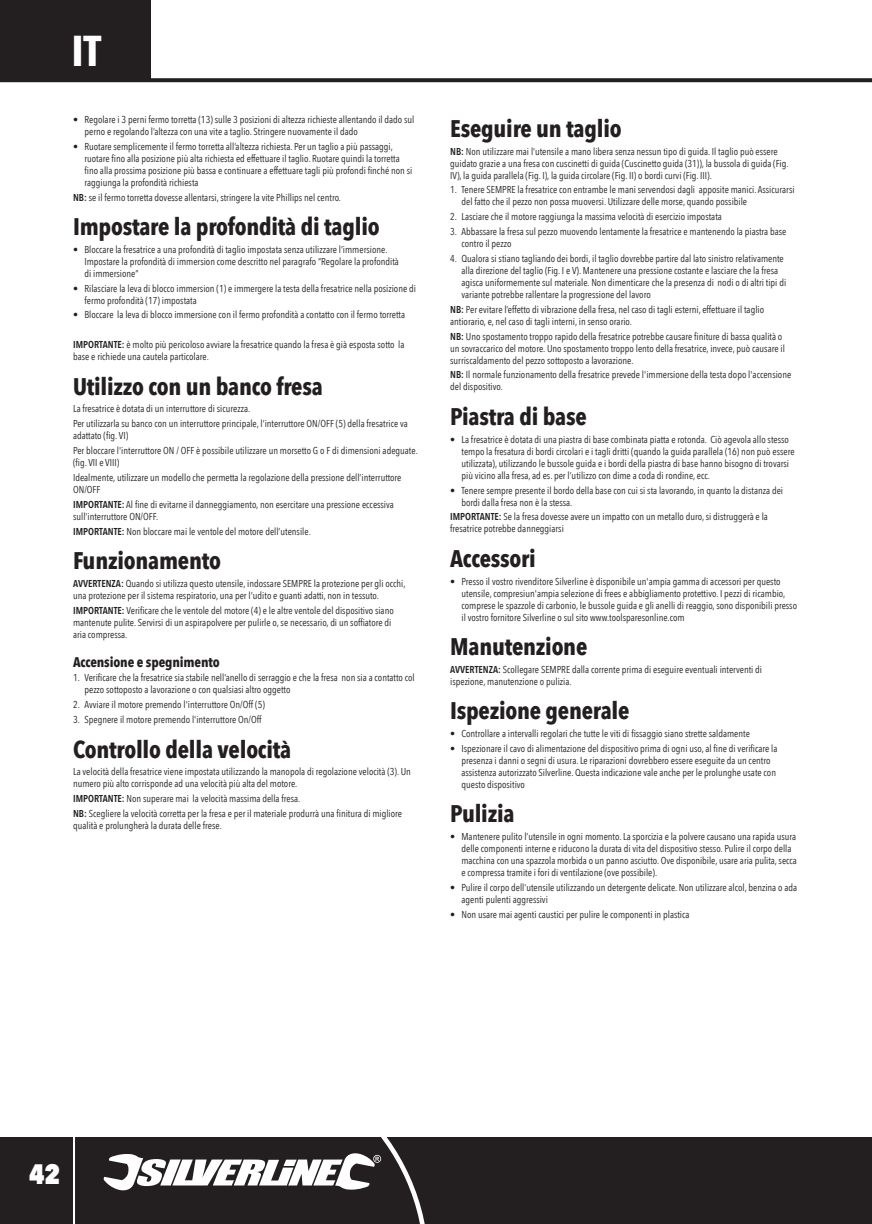
<style>
.page{position:relative;width:872px;height:1224px;background:#fff}
.page>*{position:absolute;margin:0;border:0;box-sizing:border-box;transform-origin:0 0}
.t1{font:700 43px "Avenir Next Condensed";color:#fff}
.t2{font:800 28px "Avenir Next Condensed";color:#fff}
.Heading{font:700 24px "Avenir Next Condensed";letter-spacing:-.01em;color:#231f20}
.Body{font:700 14px "Avenir Next Condensed";letter-spacing:-.01em;color:#231f20}
.Body-2{font:10px/12px "Avenir Next Condensed";color:#231f20}
.s1{font-weight:600}
</style>
<div class="page">
<div style="left:0;top:0;width:151px;height:80px;background:#231f20"></div>
<svg style="left:0;top:78px;width:872px;height:4px;background:#2c2829"></svg>
<div style="left:424px;top:1137px;width:448px;height:86px;background:#231f20"></div>
<svg style="left:75px;top:1137px;width:349px;height:86px"></svg>
<div style="left:0;top:1137px;width:73px;height:86px;background:#231f20"></div>
<h1 class="t1" style="left:71px;top:24px;width:31px">IT</h1>
<p class="Body-2" style="left:84px;top:113px;width:332px;text-indent:-11px">• Regolare i 3 perni fermo torretta (13) sulle 3 posizioni di altezza richieste allentando il dado sul perno e regolando l’altezza con una vite a taglio. Stringere nuovamente il dado</p>
<p class="Body-2" style="left:84px;top:140px;width:329px;text-indent:-11px">• Ruotare semplicemente il fermo torretta all’altezza richiesta. Per un taglio a più passaggi, ruotare fino alla posizione più alta richiesta ed effettuare il taglio. Ruotare quindi la torretta fino alla prossima posizione più bassa e continuare a effettuare tagli più profondi finché non si raggiunga la profondità richiesta</p>
<p class="Body-2" style="left:73px;top:190px;width:269px"><span class="s1">NB:</span> se il fermo torretta dovesse allentarsi, stringere la vite Phillips nel centro.</p>
<p class="Heading" style="left:73px;top:212px;width:308px">Impostare la profondità di taglio</p>
<p class="Body-2" style="left:84px;top:243px;width:316px;text-indent:-11px">• Bloccare la fresatrice a una profondità di taglio impostata senza utilizzare l’immersione.<br>Impostare la profondità di immersion come descritto nel paragrafo “Regolare la profondità di immersione”</p>
<p class="Body-2" style="left:84px;top:281px;width:333px;text-indent:-11px">• Rilasciare la leva di blocco immersion (1) e immergere la testa della fresatrice nella posizione di fermo profondità (17) impostata</p>
<p class="Body-2" style="left:73px;top:308px;width:333px">• Bloccare la leva di blocco immersione con il fermo profondità a contatto con il fermo torretta</p>
<p class="Body-2" style="left:73px;top:338px;width:333px"><span class="s1">IMPORTANTE:</span> è molto più pericoloso avviare la fresatrice quando la fresa è già esposta sotto la base e richiede una cautela particolare.</p>
<p class="Heading" style="left:73px;top:371px;width:251px">Utilizzo con un banco fresa</p>
<p class="Body-2" style="left:73px;top:402px;width:179px">La fresatrice è dotata di un interruttore di sicurezza.</p>
<p class="Body-2" style="left:73px;top:417px;width:336px">Per utilizzarla su banco con un interruttore principale, l’interruttore ON/OFF (5) della fresatrice va adattato (fig. VI)</p>
<p class="Body-2" style="left:73px;top:444px;width:346px">Per bloccare l'interruttore ON / OFF è possibile utilizzare un morsetto G o F di dimensioni adeguate. (fig. VII e VIII)</p>
<p class="Body-2" style="left:73px;top:471px;width:330px">Idealmente, utilizzare un modello che permetta la regolazione della pressione dell’interruttore<br>ON/OFF</p>
<p class="Body-2" style="left:73px;top:497px;width:322px"><span class="s1">IMPORTANTE:</span> Al fine di evitarne il danneggiamento, non esercitare una pressione eccessiva sull’interruttore ON/OFF.</p>
<p class="Body-2" style="left:73px;top:524px;width:239px"><span class="s1">IMPORTANTE:</span> Non bloccare mai le ventole del motore dell’utensile.</p>
<p class="Heading" style="left:73px;top:546px;width:149px">Funzionamento</p>
<p class="Body-2" style="left:73px;top:577px;width:334px"><span class="s1">AVVERTENZA:</span> Quando si utilizza questo utensile, indossare SEMPRE la protezione per gli occhi, una protezione per il sistema respiratorio, una per l'udito e guanti adatti, non in tessuto.</p>
<p class="Body-2" style="left:73px;top:603px;width:322px"><span class="s1">IMPORTANTE:</span> Verificare che le ventole del motore (4) e le altre ventole del dispositivo siano mantenute pulite. Servirsi di un aspirapolvere per pulirle o, se necessario, di un soffiatore di aria compressa.</p>
<p class="Body" style="left:73px;top:653px;width:148px">Accensione e spegnimento</p>
<p class="Body-2" style="left:84px;top:671px;width:332px;text-indent:-11px">1. Verificare che la fresatrice sia stabile nell’anello di serraggio e che la fresa non sia a contatto col pezzo sottoposto a lavorazione o con qualsiasi altro oggetto</p>
<p class="Body-2" style="left:73px;top:698px;width:193px">2. Avviare il motore premendo l'interruttore On/Off (5)</p>
<p class="Body-2" style="left:73px;top:713px;width:190px">3. Spegnere il motore premendo l'interruttore On/Off</p>
<p class="Heading" style="left:73px;top:734px;width:220px">Controllo della velocità</p>
<p class="Body-2" style="left:73px;top:765px;width:339px">La velocità della fresatrice viene impostata utilizzando la manopola di regolazione velocità (3). Un numero più alto corrisponde ad una velocità più alta del motore.</p>
<p class="Body-2" style="left:73px;top:792px;width:229px"><span class="s1">IMPORTANTE:</span> Non superare mai la velocità massima della fresa.</p>
<p class="Body-2" style="left:73px;top:807px;width:330px"><span class="s1">NB:</span> Scegliere la velocità corretta per la fresa e per il materiale produrrà una finitura di migliore qualità e prolungherà la durata delle frese.</p>
<p class="Heading" style="left:450px;top:114px;width:173px">Eseguire un taglio</p>
<p class="Body-2" style="left:450px;top:144px;width:340px"><span class="s1">NB:</span> Non utilizzare mai l’utensile a mano libera senza nessun tipo di guida. Il taglio può essere guidato grazie a una fresa con cuscinetti di guida (Cuscinetto guida (31)), la bussola di guida (Fig.<br>IV), la guida parallela (Fig. I), la guida circolare (Fig. II) o bordi curvi (Fig. III).</p>
<p class="Body-2" style="left:461px;top:183px;width:335px;text-indent:-11px">1. Tenere SEMPRE la fresatrice con entrambe le mani servendosi dagli apposite manici. Assicurarsi del fatto che il pezzo non possa muoversi. Utilizzare delle morse, quando possibile</p>
<p class="Body-2" style="left:450px;top:210px;width:273px">2. Lasciare che il motore raggiunga la massima velocità di esercizio impostata</p>
<p class="Body-2" style="left:461px;top:225px;width:326px;text-indent:-11px">3. Abbassare la fresa sul pezzo muovendo lentamente la fresatrice e mantenendo la piastra base contro il pezzo</p>
<p class="Body-2" style="left:461px;top:252px;width:326px;text-indent:-11px">4. Qualora si stiano tagliando dei bordi, il taglio dovrebbe partire dal lato sinistro relativamente alla direzione del taglio (Fig. I e V). Mantenere una pressione costante e lasciare che la fresa agisca uniformemente sul materiale. Non dimenticare che la presenza di nodi o di altri tipi di variante potrebbe rallentare la progressione del lavoro</p>
<p class="Body-2" style="left:450px;top:303px;width:315px"><span class="s1">NB:</span> Per evitare l’effetto di vibrazione della fresa, nel caso di tagli esterni, effettuare il taglio antiorario, e, nel caso di tagli interni, in senso orario.</p>
<p class="Body-2" style="left:450px;top:329px;width:336px"><span class="s1">NB:</span> Uno spostamento troppo rapido della fresatrice potrebbe causare finiture di bassa qualità o un sovraccarico del motore. Uno spostamento troppo lento della fresatrice, invece, può causare il surriscaldamento del pezzo sottoposto a lavorazione.</p>
<p class="Body-2" style="left:450px;top:368px;width:343px"><span class="s1">NB:</span> Il normale funzionamento della fresatrice prevede l'immersione della testa dopo l'accensione del dispositivo.</p>
<p class="Heading" style="left:450px;top:402px;width:138px">Piastra di base</p>
<p class="Body-2" style="left:461px;top:432px;width:335px;text-indent:-11px">• La fresatrice è dotata di una piastra di base combinata piatta e rotonda. Ciò agevola allo stesso tempo la fresatura di bordi circolari e i tagli dritti (quando la guida parallela (16) non può essere utilizzata), utilizzando le bussole guida e i bordi della piastra di base hanno bisogno di trovarsi più vicino alla fresa, ad es. per l’utilizzo con dime a coda di rondine, ecc.</p>
<p class="Body-2" style="left:461px;top:483px;width:323px;text-indent:-11px">• Tenere sempre presente il bordo della base con cui si sta lavorando, in quanto la distanza dei bordi dalla fresa non è la stessa.</p>
<p class="Body-2" style="left:450px;top:510px;width:319px"><span class="s1">IMPORTANTE:</span> Se la fresa dovesse avere un impatto con un metallo duro, si distruggerà e la fresatrice potrebbe danneggiarsi</p>
<p class="Heading" style="left:450px;top:543px;width:87px">Accessori</p>
<p class="Body-2" style="left:461px;top:574px;width:337px;text-indent:-11px">• Presso il vostro rivenditore Silverline è disponibile un'ampia gamma di accessori per questo utensile, compresiun'ampia selezione di frees e abbigliamento protettivo. I pezzi di ricambio, comprese le spazzole di carbonio, le bussole guida e gli anelli di reaggio, sono disponibili presso il vostro fornitore Silverline o sul sito www.toolsparesonline.com</p>
<p class="Heading" style="left:450px;top:632px;width:139px">Manutenzione</p>
<p class="Body-2" style="left:450px;top:663px;width:313px"><span class="s1">AVVERTENZA:</span> Scollegare SEMPRE dalla corrente prima di eseguire eventuali interventi di ispezione, manutenzione o pulizia.</p>
<p class="Heading" style="left:450px;top:696px;width:181px">Ispezione generale</p>
<p class="Body-2" style="left:450px;top:727px;width:301px">• Controllare a intervalli regolari che tutte le viti di fissaggio siano strette saldamente</p>
<p class="Body-2" style="left:461px;top:742px;width:317px;text-indent:-11px">• Ispezionare il cavo di alimentazione del dispositivo prima di ogni uso, al fine di verificare la presenza i danni o segni di usura. Le riparazioni dovrebbero essere eseguite da un centro assistenza autorizzato Silverline. Questa indicazione vale anche per le prolunghe usate con questo dispositivo</p>
<p class="Heading" style="left:450px;top:799px;width:66px">Pulizia</p>
<p class="Body-2" style="left:461px;top:830px;width:337px;text-indent:-11px">• Mantenere pulito l’utensile in ogni momento. La sporcizia e la polvere causano una rapida usura delle componenti interne e riducono la durata di vita del dispositivo stesso. Pulire il corpo della macchina con una spazzola morbida o un panno asciutto. Ove disponibile, usare aria pulita, secca e compressa tramite i fori di ventilazione (ove possibile).</p>
<p class="Body-2" style="left:461px;top:881px;width:337px;text-indent:-11px">• Pulire il corpo dell’utensile utilizzando un detergente delicate. Non utilizzare alcol, benzina o ada agenti pulenti aggressivi</p>
<p class="Body-2" style="left:450px;top:907px;width:241px">• Non usare mai agenti caustici per pulire le componenti in plastica</p>
<h2 class="t2" style="left:29px;top:1156px;width:33px">42</h2>
</div>
